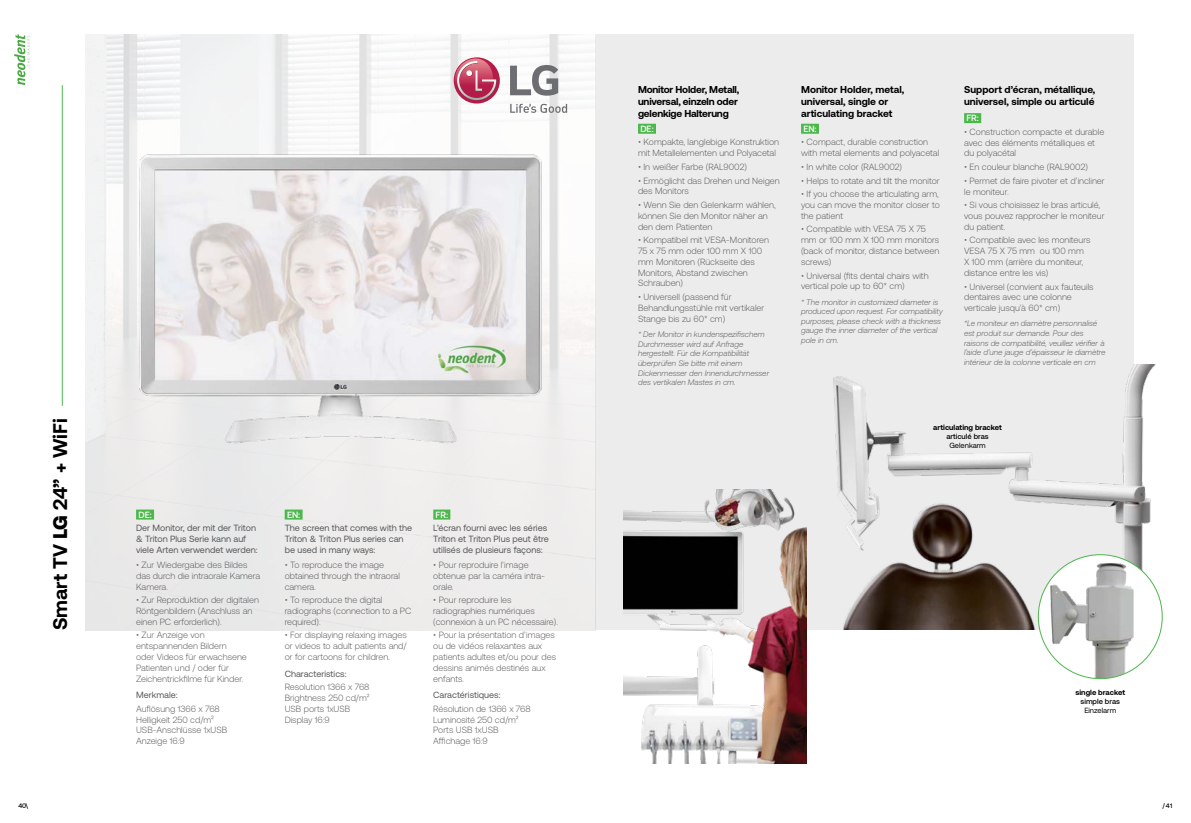
<style>
.page{position:relative;width:1191px;height:823px;background:#fff}
.page>*{position:absolute;margin:0;border:0;box-sizing:border-box;transform-origin:0 0}
.t1{font:700 19.8px "Aeonik Pro";color:#000}
.t2{font:700 10px/12px "Aeonik Pro";color:#000}
.t3{font:700 10px/12px "Aeonik Pro";letter-spacing:-.02em;color:#000}
.t4{font:300 9px/10.8px "Aeonik Pro";color:#58595b}
.t5{font:9px/10.8px "Aeonik Pro";color:#58595b}
.t6{font:500 9px "Aeonik Pro";color:#fff}
.t7{font:italic 300 8px/9.6px "Aeonik Pro";color:#58595b}
.t8{font:700 7.5px "Aeonik Pro";color:#000}
.t9{font:500 7.5px "Aeonik Pro";color:#000}
.t10{font:7.5px "Aeonik Pro";color:#000}
.t11{font:500 6.5px "Aeonik Pro";color:#000}
.s1{font-weight:900}
</style>
<div class="page">
<svg style="left:14px;top:34px;width:16px;height:51px"></svg>
<div style="left:595px;top:34px;width:539px;height:595px;background:#ececec"></div>
<img style="left:85px;top:34px;width:510px;height:595px">
<hr style="left:62px;top:85px;width:1px;height:320px;background:#4cb74b">
<div style="left:136px;top:509px;width:18px;height:10px;background:#4cb74b"></div>
<div style="left:433px;top:509px;width:17px;height:10px;background:#4cb74b"></div>
<div style="left:285px;top:509px;width:17px;height:10px;background:#4cb74b"></div>
<img style="left:128px;top:149px;width:424px;height:302px">
<img style="left:624px;top:489px;width:182px;height:274px">
<img style="left:797px;top:364px;width:365px;height:264px">
<div style="left:638px;top:124px;width:18px;height:10px;background:#4cb74b"></div>
<div style="left:801px;top:124px;width:18px;height:10px;background:#4cb74b"></div>
<div style="left:964px;top:113px;width:17px;height:10px;background:#4cb74b"></div>
<svg style="left:454px;top:57px;width:46px;height:46px"></svg>
<svg style="left:455px;top:58px;width:41px;height:42px"></svg>
<svg style="left:510px;top:65px;width:57px;height:48px"></svg>
<div style="left:1038px;top:554px;width:124px;height:124px;background:#fff;border-radius:50%"></div>
<img style="left:1050px;top:562px;width:83px;height:116px">
<h1 class="t1" style="left:49px;top:629px;width:213px;rotate:-90deg">Smart TV <span class="s1">LG</span> 24” + WiFi</h1>
<p class="t6" style="left:138px;top:509px;width:15px">DE:</p>
<p class="t5" style="left:136px;top:522px;width:123px">Der Monitor, der mit der Triton &amp; Triton Plus Serie kann auf viele Arten verwendet werden:</p>
<p class="t4" style="left:136px;top:559px;width:126px">• Zur Wiedergabe des Bildes das durch die intraorale Kamera<br>Kamera.</p>
<p class="t4" style="left:136px;top:594px;width:124px">• Zur Reproduktion der digitalen<br>Röntgenbildern (Anschluss an einen PC erforderlich).</p>
<p class="t4" style="left:136px;top:629px;width:112px">• Zur Anzeige von entspannenden Bildern oder Videos für erwachsene<br>Patienten und / oder für<br>Zeichentrickfilme für Kinder.</p>
<p class="t5" style="left:136px;top:689px;width:43px">Merkmale:</p>
<p class="t4" style="left:136px;top:703px;width:93px">Auflösung 1366 x 768<br>Helligkeit 250 cd/m²<br>USB-Anschlüsse 1xUSB<br>Anzeige 16:9</p>
<p class="t6" style="left:287px;top:509px;width:15px">EN:</p>
<p class="t5" style="left:285px;top:522px;width:129px">The screen that comes with the<br>Triton &amp; Triton Plus series can be used in many ways:</p>
<p class="t4" style="left:285px;top:559px;width:117px">• To reproduce the image obtained through the intraoral camera.</p>
<p class="t4" style="left:285px;top:594px;width:128px">• To reproduce the digital radiographs (connection to a PC required).</p>
<p class="t4" style="left:285px;top:629px;width:124px;text-align:justify">• For displaying relaxing images or videos to adult patients and/ or for cartoons for children.</p>
<p class="t5" style="left:285px;top:667px;width:63px">Characteristics:</p>
<p class="t4" style="left:285px;top:681px;width:86px">Resolution 1366 x 768<br>Brightness 250 cd/m²<br>USB ports 1xUSB<br>Display 16:9</p>
<p class="t6" style="left:435px;top:509px;width:14px">FR:</p>
<p class="t5" style="left:433px;top:522px;width:117px">L’écran fourni avec les séries<br>Triton et Triton Plus peut être utilisés de plusieurs façons:</p>
<p class="t4" style="left:433px;top:559px;width:113px">• Pour reproduire l’image obtenue par la caméra intra&shy;orale.</p>
<p class="t4" style="left:433px;top:594px;width:126px">• Pour reproduire les radiographies numériques (connexion à un PC nécessaire).</p>
<p class="t4" style="left:433px;top:629px;width:124px">• Pour la présentation d’images ou de vidéos relaxantes aux patients adultes et/ou pour des dessins animés destinés aux enfants.</p>
<p class="t5" style="left:433px;top:689px;width:69px">Caractéristiques:</p>
<p class="t4" style="left:433px;top:703px;width:99px">Résolution de 1366 x 768<br>Luminosité 250 cd/m²<br>Ports USB 1xUSB<br>Affichage 16:9</p>
<p class="t3" style="left:638px;top:83px;width:103px">Monitor Ηοlder, Metall, universal, einzeln oder gelenkige Halterung</p>
<p class="t6" style="left:640px;top:123px;width:15px">DE:</p>
<p class="t4" style="left:638px;top:137px;width:143px">• Kompakte, langlebige Konstruktion mit Metallelementen und Polyacetal</p>
<p class="t4" style="left:638px;top:161px;width:110px">• In weißer Farbe (RAL9002)</p>
<p class="t4" style="left:638px;top:175px;width:143px">• Ermöglicht das Drehen und Neigen des Monitors</p>
<p class="t4" style="left:638px;top:199px;width:139px">• Wenn Sie den Gelenkarm wählen, können Sie den Monitor näher an den dem Patienten</p>
<p class="t4" style="left:638px;top:234px;width:132px">• Kompatibel mit VESA-Monitoren<br>75 x 75 mm oder 100 mm X 100 mm Monitoren (Rückseite des<br>Monitors, Abstand zwischen<br>Schrauben)</p>
<p class="t4" style="left:638px;top:291px;width:128px">• Universell (passend für<br>Behandlungsstühle mit vertikaler<br>Stange bis zu 60* cm)</p>
<p class="t7" style="left:638px;top:329px;width:133px">* Der Monitor in kundenspezifischem Durchmesser wird auf Anfrage hergestellt. Für die Kompatibilität überprüfen Sie bitte mit einem Dickenmesser den Innendurchmesser des vertikalen Mastes in cm.</p>
<p class="t2" style="left:801px;top:83px;width:105px">Monitor Ηοlder, metal, universal, single or articulating bracket</p>
<p class="t6" style="left:803px;top:123px;width:15px">EN:</p>
<p class="t4" style="left:801px;top:137px;width:140px">• Compact, durable construction with metal elements and polyacetal</p>
<p class="t4" style="left:801px;top:161px;width:103px">• In white color (RAL9002)</p>
<p class="t4" style="left:801px;top:175px;width:140px">• Helps to rotate and tilt the monitor</p>
<p class="t4" style="left:801px;top:188px;width:140px;text-align:justify">• If you choose the articulating arm, you can move the monitor closer to the patient</p>
<p class="t4" style="left:801px;top:224px;width:140px">• Compatible with VESA 75 X 75 mm or 100 mm X 100 mm monitors (back of monitor, distance between screws)</p>
<p class="t4" style="left:801px;top:270px;width:129px">• Universal (fits dental chairs with vertical pole up to 60* cm)</p>
<p class="t7" style="left:801px;top:297px;width:143px">* The monitor in customized diameter is produced upon request. For compatibility purposes, please check with a thickness gauge the inner diameter of the vertical pole in cm.</p>
<p class="t2" style="left:964px;top:83px;width:133px">Support d’écran, métallique, universel, simple ou articulé</p>
<p class="t6" style="left:966px;top:113px;width:14px">FR:</p>
<p class="t4" style="left:964px;top:126px;width:142px">• Construction compacte et durable avec des éléments métalliques et du polyacétal</p>
<p class="t4" style="left:964px;top:161px;width:125px">• En couleur blanche (RAL9002)</p>
<p class="t4" style="left:964px;top:175px;width:142px">• Permet de faire pivoter et d’incliner le moniteur.</p>
<p class="t4" style="left:964px;top:199px;width:142px">• Si vous choisissez le bras articulé, vous pouvez rapprocher le moniteur du patient.</p>
<p class="t4" style="left:964px;top:235px;width:128px">• Compatible avec les moniteurs<br>VESA 75 X 75 mm ou 100 mm<br>X 100 mm (arrière du moniteur, distance entre les vis)</p>
<p class="t4" style="left:964px;top:281px;width:131px">• Universel (convient aux fauteuils dentaires avec une colonne verticale jusqu’à 60* cm)</p>
<p class="t7" style="left:964px;top:319px;width:143px">*Le moniteur en diamètre personnalisé est produit sur demande. Pour des raisons de compatibilité, veuillez vérifier à l’aide d’une jauge d’épaisseur le diamètre intérieur de la colonne verticale en cm</p>
<p class="t8" style="left:933px;top:422px;width:70px">articulating bracket</p>
<p class="t9" style="left:946px;top:431px;width:44px">articulé bras</p>
<p class="t10" style="left:949px;top:441px;width:38px">Gelenkarm</p>
<p class="t8" style="left:1075px;top:687px;width:51px">single bracket</p>
<p class="t9" style="left:1080px;top:696px;width:41px">simple bras</p>
<p class="t10" style="left:1084px;top:705px;width:33px">Einzelarm</p>
<p class="t11" style="left:19px;top:801px;width:11px">40\</p>
<p class="t11" style="left:1162px;top:801px;width:11px">/41</p>
</div>
